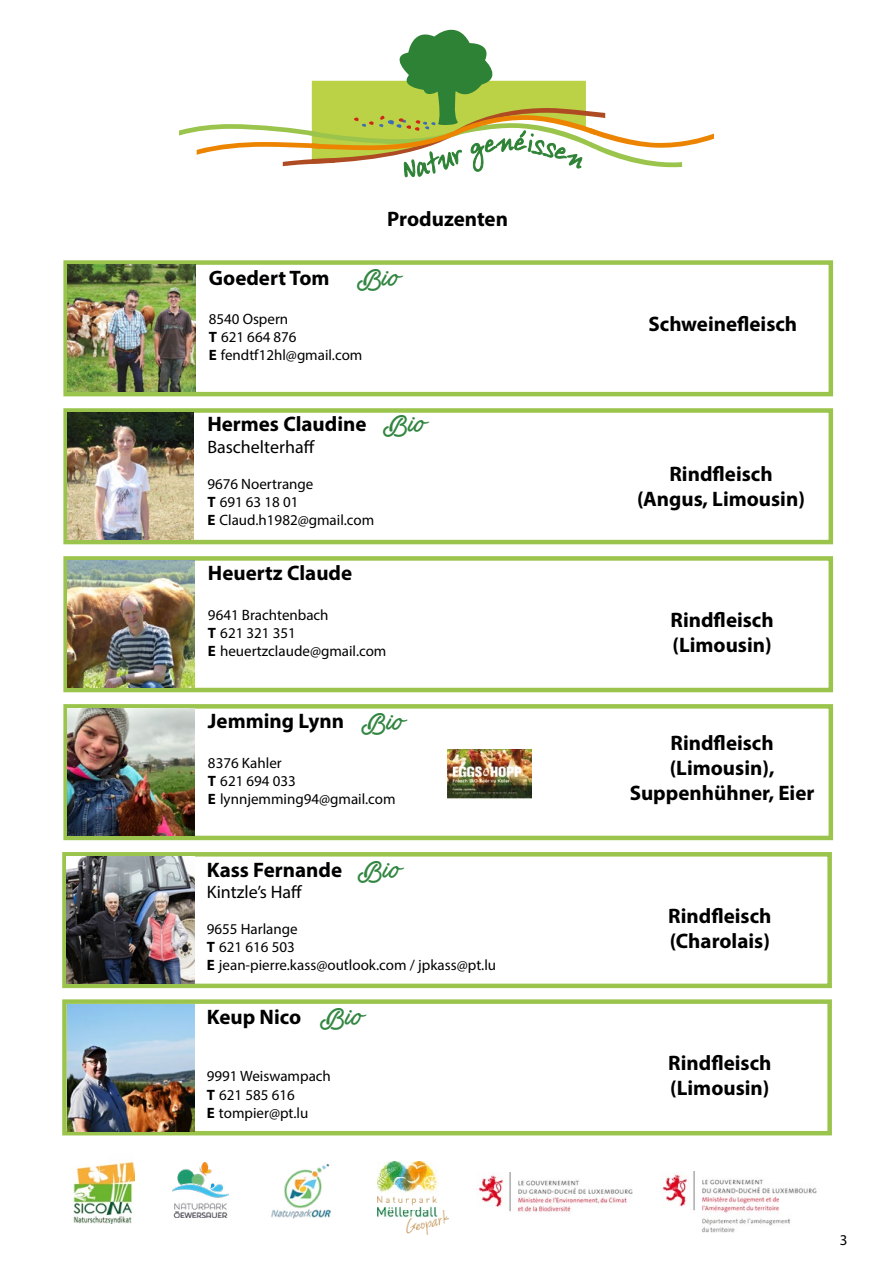
<style>
.page{position:relative;width:893px;height:1263px;background:#fff}
.page>*{position:absolute;margin:0;border:0;box-sizing:border-box;transform-origin:0 0}
.t1{font:27px "Actonia PERSONALUSE";color:#328641}
.t2{font:700 21px/25.2px "Myriad Pro";color:#000}
.t3{font:18px "Myriad Pro";color:#000}
.t4{font:15px/18px "Myriad Pro";color:#000}
.s1{font-weight:700}
</style>
<div class="page">
<svg style="left:179px;top:29px;width:535px;height:148px"></svg>
<div style="left:62px;top:852px;width:770px;height:136px;border:4px solid #9ac44b"></div>
<img style="left:67px;top:857px;width:127px;height:127px">
<img style="left:73px;top:1161px;width:62px;height:62px">
<img style="left:172px;top:1162px;width:57px;height:55px">
<img style="left:271px;top:1164px;width:60px;height:55px">
<img style="left:378px;top:1161px;width:70px;height:74px">
<div style="left:63px;top:704px;width:770px;height:136px;border:4px solid #9ac44b"></div>
<img style="left:447px;top:749px;width:84px;height:50px">
<img style="left:67px;top:709px;width:128px;height:127px">
<div style="left:63px;top:408px;width:770px;height:136px;border:4px solid #9ac44b"></div>
<img style="left:68px;top:413px;width:126px;height:127px">
<div style="left:63px;top:556px;width:770px;height:136px;border:4px solid #9ac44b"></div>
<img style="left:67px;top:561px;width:128px;height:127px">
<div style="left:62px;top:999px;width:770px;height:136px;border:4px solid #9ac44b"></div>
<img style="left:67px;top:1004px;width:127px;height:127px">
<img style="left:662px;top:1172px;width:155px;height:61px">
<img style="left:478px;top:1172px;width:155px;height:41px">
<div style="left:63px;top:260px;width:770px;height:136px;border:4px solid #9ac44b"></div>
<img style="left:68px;top:265px;width:127px;height:127px">
<h2 class="t2" style="left:387px;top:205px;width:122px">Produzenten</h2>
<h1 class="t1" style="left:357px;top:264px;width:44px">Bio</h1>
<h2 class="t2" style="left:209px;top:264px;width:122px">Goedert Tom</h2>
<p class="t4" style="left:209px;top:310px;width:155px">8540 Ospern<br><span class="s1">T</span> 621 664 876<br><span class="s1">E</span> fendtf12hl@gmail.com</p>
<h2 class="t2" style="left:648px;top:311px;width:150px">Schweinefleisch</h2>
<h2 class="t2" style="left:207px;top:411px;width:161px">Hermes Claudine</h2>
<p class="t3" style="left:207px;top:435px;width:109px">Baschelterhaff</p>
<p class="t4" style="left:207px;top:474px;width:168px">9676 Noertrange<br><span class="s1">T</span> 691 63 18 01<br><span class="s1">E</span> Claud.h1982@gmail.com</p>
<h1 class="t1" style="left:383px;top:411px;width:44px">Bio</h1>
<h2 class="t2" style="left:637px;top:460px;width:169px;text-align:center">Rindfleisch (Angus, Limousin)</h2>
<h2 class="t2" style="left:208px;top:560px;width:146px">Heuertz Claude</h2>
<p class="t4" style="left:208px;top:606px;width:180px">9641 Brachtenbach<br><span class="s1">T</span> 621 321 351<br><span class="s1">E</span> heuertzclaude@gmail.com</p>
<h2 class="t2" style="left:670px;top:606px;width:105px">Rindfleisch (Limousin)</h2>
<h1 class="t1" style="left:361px;top:708px;width:44px">Bio</h1>
<h2 class="t2" style="left:208px;top:708px;width:137px">Jemming Lynn</h2>
<p class="t4" style="left:208px;top:754px;width:189px">8376 Kahler<br><span class="s1">T</span> 621 694 033<br><span class="s1">E</span> lynnjemming94@gmail.com</p>
<h1 class="t1" style="left:358px;top:856px;width:44px">Bio</h1>
<h2 class="t2" style="left:207px;top:856px;width:137px">Kass Fernande</h2>
<p class="t3" style="left:207px;top:881px;width:97px">Kintzle’s Haff</p>
<p class="t4" style="left:207px;top:920px;width:291px">9655 Harlange<br><span class="s1">T</span> 621 616 503<br><span class="s1">E</span> jean-pierre.kass@outlook.com / jpkass@pt.lu</p>
<h2 class="t2" style="left:207px;top:1003px;width:96px">Keup Nico</h2>
<h1 class="t1" style="left:320px;top:1003px;width:44px">Bio</h1>
<p class="t4" style="left:207px;top:1067px;width:126px">9991 Weiswampach<br><span class="s1">T</span> 621 585 616<br><span class="s1">E</span> tompier@pt.lu</p>
<h2 class="t2" style="left:630px;top:729px;width:186px;text-align:center">Rindfleisch (Limousin),<br>Suppenhühner, Eier</h2>
<h2 class="t2" style="left:668px;top:902px;width:105px">Rindfleisch (Charolais)</h2>
<h2 class="t2" style="left:668px;top:1049px;width:105px">Rindfleisch (Limousin)</h2>
<p class="t4" style="left:840px;top:1230px;width:9px">3</p>
</div>
